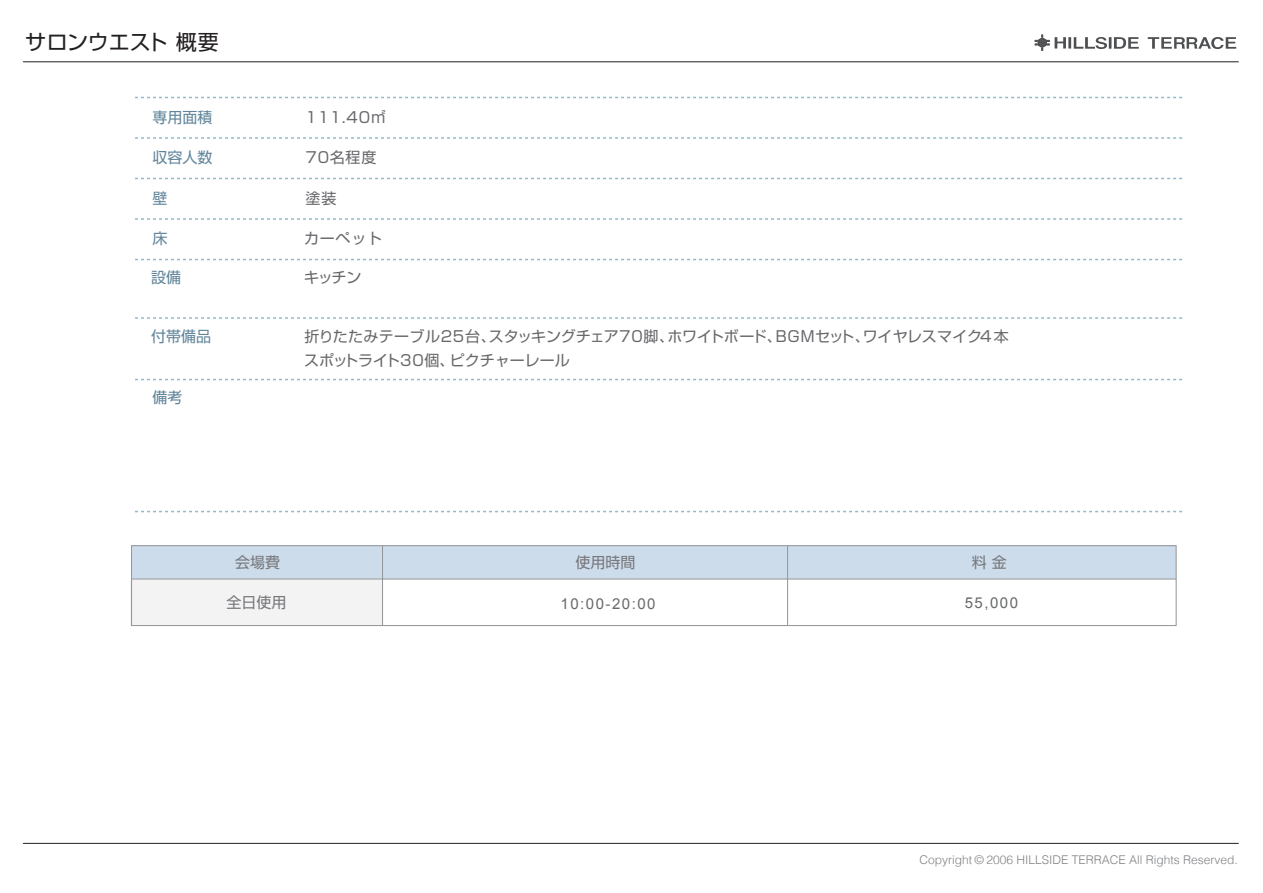
<style>
.page{position:relative;width:1263px;height:893px;background:#fff}
.page>*{position:absolute;margin:0;border:0;box-sizing:border-box;transform-origin:0 0}
.t1{font:21px "Shin Go Pro";letter-spacing:-.005em;color:#231f20}
.t2{font:15px/24px "Shin Go Pro";color:#67686b}
.t3{font:15px "Shin Go Pro";color:#60859a}
.t4{font:15px "Arial";letter-spacing:.1em;color:#67696b}
.t5{font:15px "Shin Go Pro";color:#77787c}
.t6{font:300 12px "Helvetica";color:#808285}
</style>
<div class="page">
<hr style="left:23px;top:62px;width:1215px;height:1px;background:#231f20">
<hr style="left:23px;top:843px;width:1215px;height:1px;background:#231f20">
<svg style="left:1034px;top:34px;width:202px;height:17px"></svg>
<div style="left:130px;top:581px;width:252px;height:45px;background:#f3f3f3"></div>
<div style="left:132px;top:546px;width:1044px;height:33px;background:#cddceb"></div>
<div style="left:131px;top:545px;width:1045px;height:81px;border:1px solid #939498"></div>
<hr style="left:382px;top:546px;width:1px;height:80px;background:#939498">
<hr style="left:787px;top:546px;width:1px;height:80px;background:#939498">
<hr style="left:132px;top:579px;width:1044px;height:1px;background:#939498">
<svg style="left:135px;top:137px;width:1048px;height:2px"></svg>
<svg style="left:135px;top:97px;width:1048px;height:1px"></svg>
<svg style="left:135px;top:178px;width:1048px;height:1px"></svg>
<svg style="left:135px;top:218px;width:1048px;height:2px"></svg>
<svg style="left:135px;top:259px;width:1048px;height:1px"></svg>
<svg style="left:135px;top:317px;width:1048px;height:2px"></svg>
<svg style="left:135px;top:379px;width:1048px;height:1px"></svg>
<svg style="left:135px;top:511px;width:1048px;height:1px"></svg>
<h1 class="t1" style="left:25px;top:25px;width:195px">サロンウエスト 概要</h1>
<p class="t3" style="left:153px;top:105px;width:62px">専用面積</p>
<p class="t2" style="left:306px;top:103px;width:82px">111.40㎡</p>
<p class="t3" style="left:153px;top:145px;width:62px">収容人数</p>
<p class="t2" style="left:306px;top:144px;width:72px">70名程度</p>
<p class="t3" style="left:153px;top:186px;width:16px">壁</p>
<p class="t2" style="left:306px;top:184px;width:32px">塗装</p>
<p class="t3" style="left:153px;top:226px;width:16px">床</p>
<p class="t2" style="left:304px;top:225px;width:79px">カーペット</p>
<p class="t3" style="left:151px;top:265px;width:31px">設備</p>
<p class="t2" style="left:304px;top:264px;width:59px">キッチン</p>
<p class="t3" style="left:151px;top:324px;width:61px">付帯備品</p>
<p class="t2" style="left:304px;top:322px;width:706px">折りたたみテーブル25台、スタッキングチェア70脚、ホワイトボード、ＢＧＭセット、ワイヤレスマイク4 本スポットライト30個、ピクチャーレール</p>
<p class="t3" style="left:153px;top:385px;width:31px">備考</p>
<p class="t5" style="left:235px;top:550px;width:46px">会場費</p>
<p class="t5" style="left:576px;top:550px;width:61px">使用時間</p>
<p class="t5" style="left:972px;top:550px;width:36px">料 金</p>
<p class="t5" style="left:226px;top:590px;width:61px">全日使用</p>
<p class="t4" style="left:561px;top:594px;width:96px">10:00-20:00</p>
<p class="t4" style="left:965px;top:593px;width:55px">55,000</p>
<p class="t6" style="left:919px;top:850px;width:320px">Copyright © 2006 HILLSIDE TERRACE All Rights Reserved.</p>
</div>
